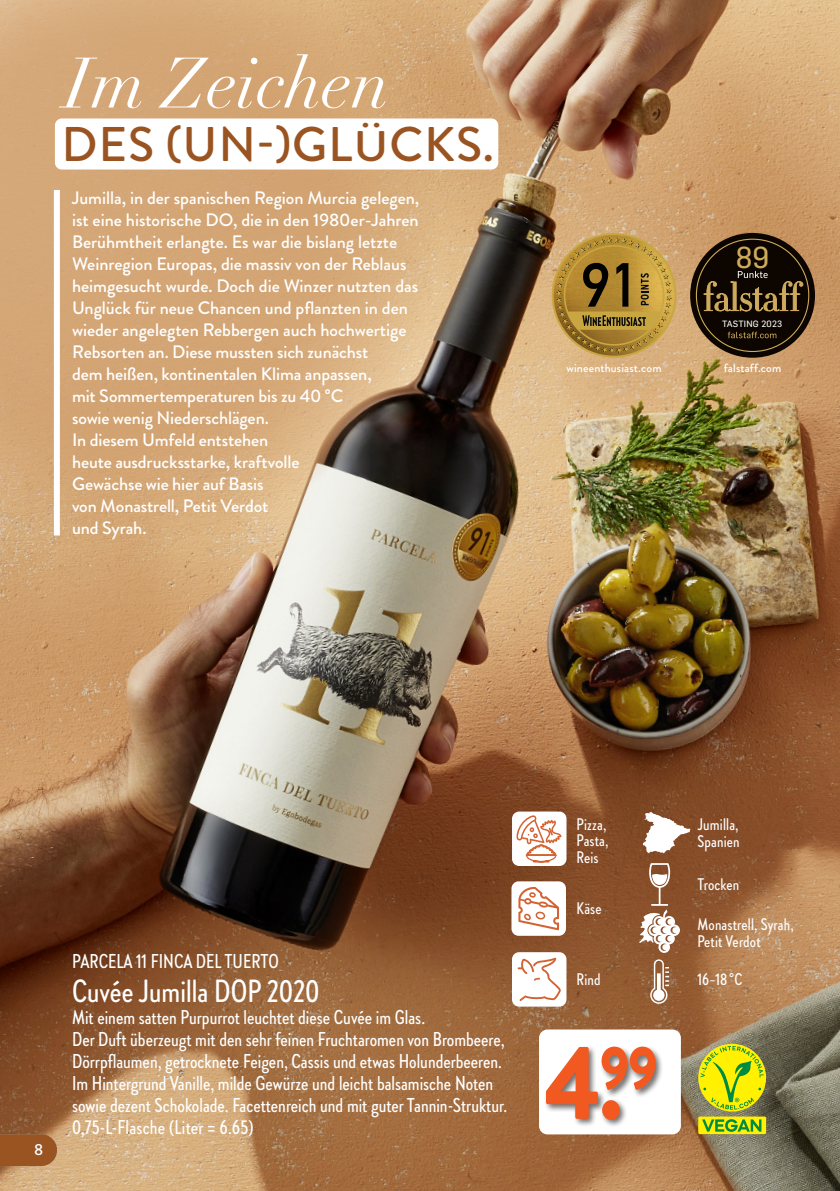
<style>
.page{position:relative;width:840px;height:1191px;background:#fff}
.page>*{position:absolute;margin:0;border:0;box-sizing:border-box;transform-origin:0 0}
.VKP_verkauspreis_202{font:900 104px "Brandon Grotesque";color:#f15921;scale:.9 1}
.t1{font:italic 70px "Didot";color:#fff}
.t2{font:500 48.6px "Brandon Grotesque";letter-spacing:.02em;color:#9a5422}
.t3{font:500 32px "Brandon Grotesque Cond";color:#fff}
.t4{font:29.6px "Flama Basic";color:#cdaa5c}
.t5{font:500 20px/22px "Brandon Grotesque Cond";color:#fff}
.Wein-Bodytext{font:500 18px/22px "Brandon Grotesque";color:#fff}
.artikeltext{font:500 16.8px/16.8px "Brandon Grotesque Cond";letter-spacing:.01em;color:#fff}
.t6{font:500 16px "Brandon Grotesque";color:#fff}
.t7{font:500 12px "Brandon Grotesque";letter-spacing:.01em;color:#fff}
.t8{font:9px "Flama Basic";letter-spacing:.025em;color:#fff}
.s1{font-size:42.8px}
</style>
<div class="page">
<img style="left:0;top:0;width:839px;height:1191px">
<svg style="left:0;top:0;width:439px;height:550px;background:#cda578"></svg>
<div style="left:54px;top:190px;width:6px;height:345px;background:#fff"></div>
<div style="left:538px;top:1029px;width:142px;height:105px;background:#fff;border-radius:8px"></div>
<div style="left:543px;top:1044px;width:120px;height:83px;background:#231f20;opacity:.64"></div>
<svg style="left:642px;top:812px;width:48px;height:41px"></svg>
<svg style="left:639px;top:863px;width:40px;height:90px"></svg>
<svg style="left:649px;top:959px;width:19px;height:44px"></svg>
<div style="left:511px;top:952px;width:55px;height:54px;background:#fff;border-radius:7px"></div>
<svg style="left:517px;top:957px;width:44px;height:44px"></svg>
<div style="left:511px;top:881px;width:54px;height:54px;background:#fff;border-radius:7px"></div>
<svg style="left:518px;top:886px;width:40px;height:44px"></svg>
<div style="left:511px;top:811px;width:55px;height:55px;background:#fff;border-radius:7px"></div>
<svg style="left:516px;top:815px;width:45px;height:48px"></svg>
<div style="left:55px;top:118px;width:443px;height:51px;background:#fff;border-radius:7px"></div>
<svg style="left:697px;top:1043px;width:68px;height:68px"></svg>
<svg style="left:700px;top:1046px;width:63px;height:63px;background:#c7d118"></svg>
<svg style="left:697px;top:1116px;width:68px;height:18px"></svg>
<svg style="left:701px;top:1119px;width:60px;height:12px"></svg>
<svg style="left:0;top:1134px;width:57px;height:32px;background:#9d5928"></svg>
<img style="left:549px;top:233px;width:290px;height:204px">
<p class="t1" style="left:64px;top:40px;width:326px">Im Zeichen</p>
<p class="t2" style="left:61px;top:111px;width:434px">DES (UN-)GL<span class="s1">Ü</span>CKS.</p>
<p class="Wein-Bodytext" style="left:72px;top:187px;width:348px">Jumilla, in der spanischen Region Murcia gelegen, ist eine historische DO, die in den 1980er-Jahren Berühmtheit erlangte. Es war die bislang letzte Weinregion Europas, die massiv von der Reblaus heimgesucht wurde. Doch die Winzer nutzten das Unglück für neue Chancen und pflanzten in den wieder angelegten Rebbergen auch hochwertige Rebsorten an. Diese mussten sich zunächst<br>dem heißen, kontinentalen Klima anpassen,<br>mit Sommertemperaturen bis zu 40 °C<br>sowie wenig Niederschlägen.<br>In diesem Umfeld entstehen<br>heute ausdrucksstarke, kraftvolle<br>Gewächse wie hier auf Basis<br>von Monastrell, Petit Verdot<br>und Syrah.</p>
<p class="t4" style="left:735px;top:236px;width:35px">89</p>
<p class="t8" style="left:721px;top:318px;width:62px">TASTING 2023</p>
<p class="t7" style="left:566px;top:359px;width:96px">wineenthusiast.com</p>
<p class="t7" style="left:723px;top:359px;width:59px">falstaff.com</p>
<p class="t6" style="left:34px;top:1138px;width:11px">8</p>
<p class="t5" style="left:72px;top:950px;width:208px">PARCELA 11 FINCA DEL TUERTO</p>
<p class="t3" style="left:72px;top:969px;width:249px">Cuvée Jumilla DOP 2020</p>
<p class="t5" style="left:72px;top:1006px;width:436px">Mit einem satten Purpurrot leuchtet diese Cuvée im Glas.<br>Der Duft überzeugt mit den sehr feinen Fruchtaromen von Brombeere, Dörrpflaumen, getrocknete Feigen, Cassis und etwas Holunderbeeren.<br>Im Hintergrund Vanille, milde Gewürze und leicht balsamische Noten sowie dezent Schokolade. Facettenreich und mit guter Tannin-Struktur.<br>0,75-L-Flasche (Liter = 6.65)</p>
<p class="artikeltext" style="left:576px;top:815px;width:33px">Pizza,<br>Pasta,<br>Reis</p>
<p class="artikeltext" style="left:576px;top:900px;width:27px">Käse</p>
<p class="artikeltext" style="left:576px;top:971px;width:26px">Rind</p>
<p class="VKP_verkauspreis_202" style="left:544px;top:1009px;width:127px">4.<sup>99</sup></p>
<p class="artikeltext" style="left:697px;top:816px;width:44px">Jumilla,<br>Spanien</p>
<p class="artikeltext" style="left:697px;top:875px;width:43px">Trocken</p>
<p class="artikeltext" style="left:697px;top:916px;width:98px">Monastrell, Syrah,<br>Petit Verdot</p>
<p class="artikeltext" style="left:697px;top:970px;width:46px">16–18 °C</p>
</div>
